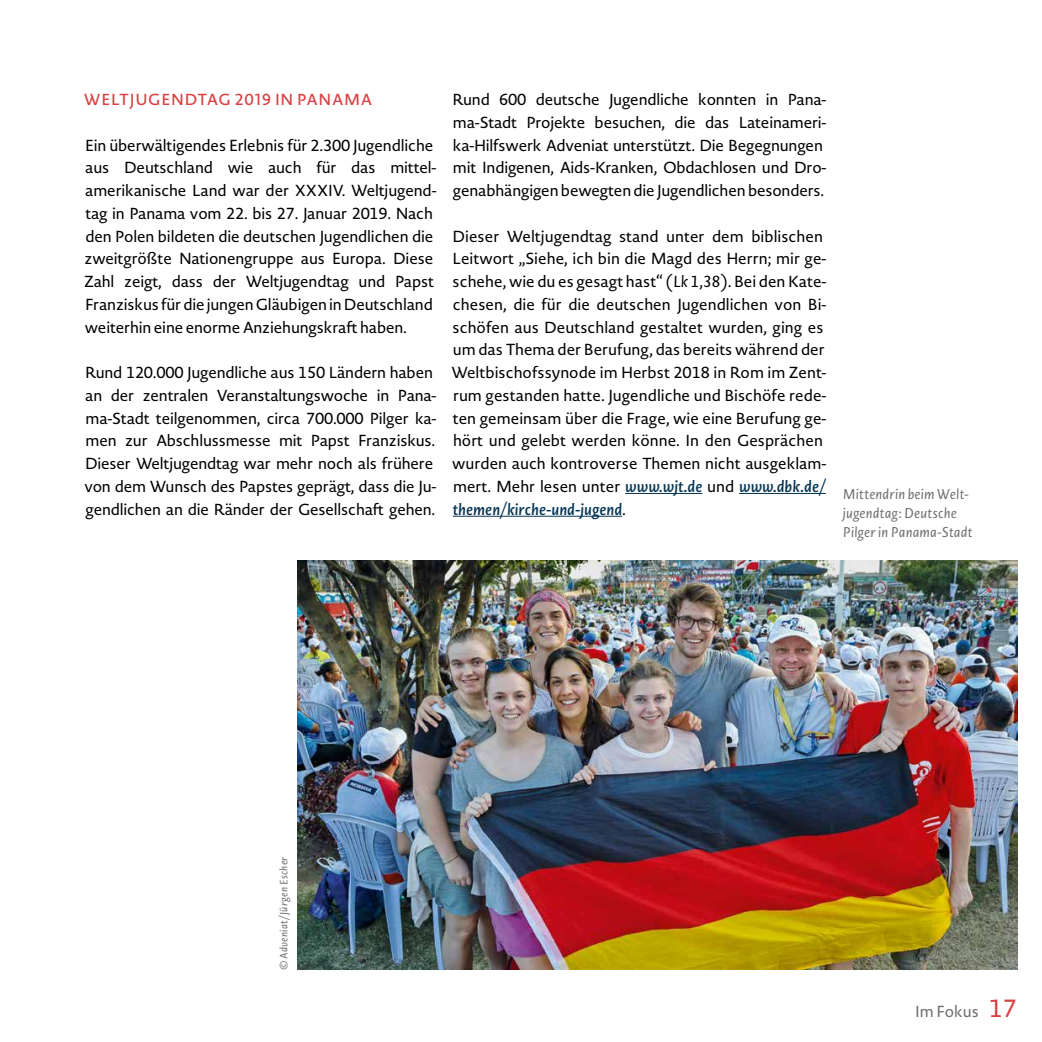
<style>
.page{position:relative;width:1042px;height:1042px;background:#fff}
.page>*{position:absolute;margin:0;border:0;box-sizing:border-box;transform-origin:0 0}
.t1{font:15.75px/22.8px "Novel Sans Pro";letter-spacing:-.01em;color:#000}
.t2{font:500 15.75px "Novel Sans Pro";letter-spacing:.035em;color:#d94243}
.t3{font:15.75px "Novel Sans Pro";color:#6f6f6e}
.t4{font:italic 14px/19.2px "Novel Sans Pro";letter-spacing:.01em;color:#6f6f6e}
.t5{font:italic 10.5px "Novel Sans Pro";letter-spacing:.02em;color:#6f6f6e}
.s1{font-style:italic}
.s2{font-weight:600;font-style:italic;color:#073655}
.s3{font-size:24.5px;color:#d94243}
</style>
<div class="page">
<img style="left:297px;top:560px;width:720px;height:410px">
<hr style="left:625px;top:493px;width:77px;height:1px;background:#073655">
<hr style="left:739px;top:493px;width:87px;height:1px;background:#073655">
<hr style="left:453px;top:516px;width:169px;height:1px;background:#073655">
<p class="t2" style="left:84px;top:88px;width:290px">WELTJUGENDTAG 2019 IN PANAMA</p>
<p class="t1" style="left:84px;top:133px;width:354px">Ein überwältigendes Erlebnis für 2.300 Jugendliche aus Deutschland wie auch für das mittel&shy;amerikanische Land war der XXXIV. Weltjugend&shy;tag in Panama vom 22. bis 27. Januar 2019. Nach den Polen bildeten die deutschen Jugendlichen die zweitgrößte Nationengruppe aus Europa. Diese Zahl zeigt, dass der Weltjugendtag und Papst Franziskus für die jungen Gläubigen in Deutschland weiterhin eine enorme Anziehungskraft haben.</p>
<p class="t1" style="left:84px;top:361px;width:354px">Rund 120.000 Jugendliche aus 150 Ländern haben an der zentralen Veranstaltungswoche in Pana&shy;ma-Stadt teilgenommen, circa 700.000 Pilger ka&shy;men zur Abschlussmesse mit Papst Franziskus.<br>Dieser Weltjugendtag war mehr noch als frühere von dem Wunsch des Papstes geprägt, dass die Ju&shy;gendlichen an die Ränder der Gesellschaft gehen.</p>
<p class="t1" style="left:452px;top:88px;width:375px">Rund 600 deutsche Jugendliche konnten in Pana&shy;ma-Stadt Projekte besuchen, die das Lateinameri&shy;ka-Hilfswerk Adveniat unterstützt. Die Begegnungen mit Indigenen, Aids-Kranken, Obdachlosen und Dro&shy;genabhängigen bewegten die Jugendlichen besonders.</p>
<p class="t1" style="left:451px;top:224px;width:377px">Dieser Weltjugendtag stand unter dem biblischen Leitwort „Siehe, ich bin die Magd des Herrn; mir ge&shy;schehe, wie du es gesagt hast“ (<span class="s1">Lk 1,38</span>). Bei den Kate&shy;chesen, die für die deutschen Jugendlichen von Bi&shy;schöfen aus Deutschland gestaltet wurden, ging es um das Thema der Berufung, das bereits während der Weltbischofssynode im Herbst 2018 in Rom im Zent&shy;rum gestanden hatte. Jugendliche und Bischöfe rede&shy;ten gemeinsam über die Frage, wie eine Berufung ge&shy;hört und gelebt werden könne. In den Gesprächen wurden auch kontroverse Themen nicht ausgeklam&shy;mert. Mehr lesen unter <span class="s2">www.wjt.de</span> und <span class="s2">www.dbk.de/ themen/kirche-und-jugend</span>.</p>
<p class="t4" style="left:843px;top:484px;width:131px">Mittendrin beim Welt&shy;jugendtag: Deutsche<br>Pilger in Panama-Stadt</p>
<p class="t5" style="left:276px;top:970px;width:115px;rotate:-90deg">© Adveniat/Jürgen Escher</p>
<p class="t3" style="left:915px;top:1000px;width:103px">Im Fokus <span class="s3">17</span></p>
</div>
